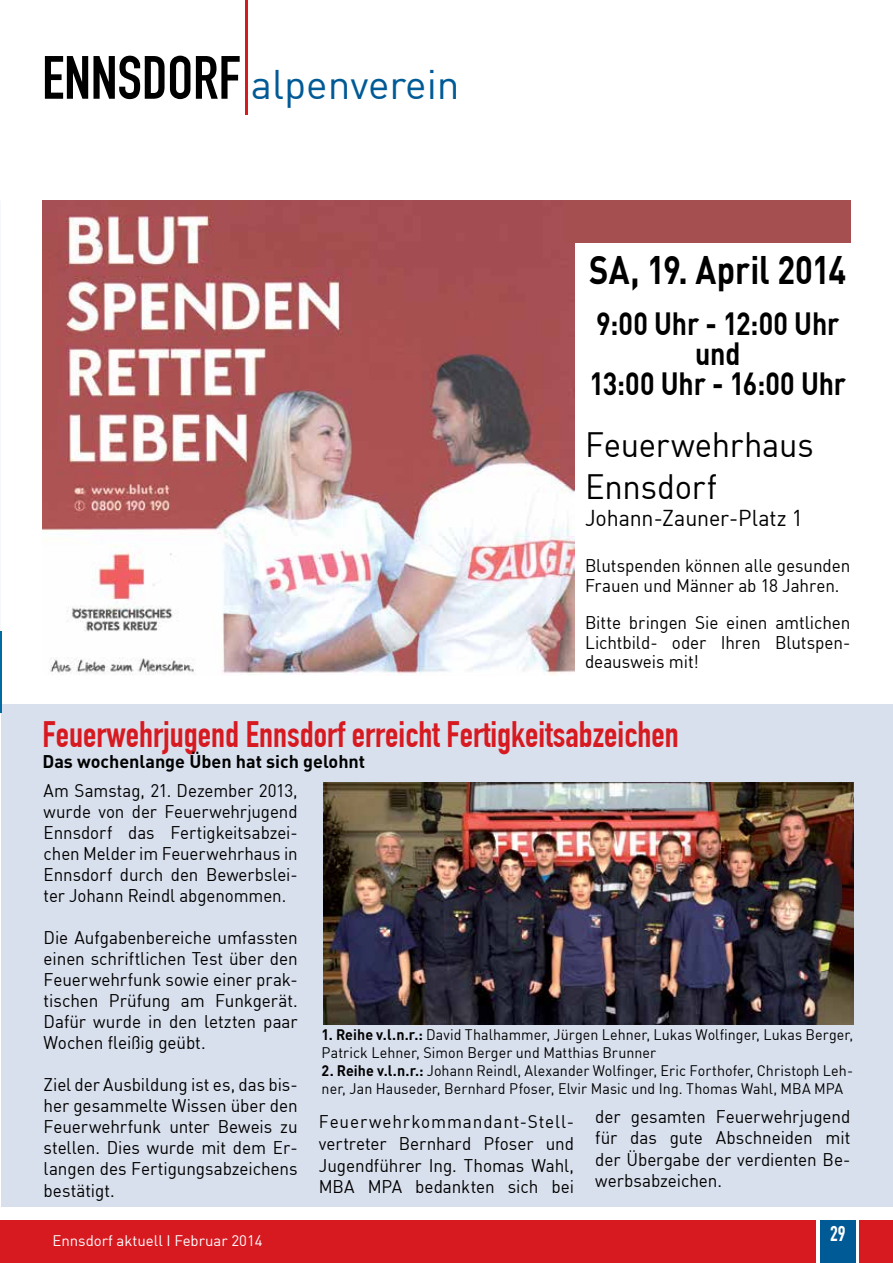
<style>
.page{position:relative;width:893px;height:1263px;background:#fff}
.page>*{position:absolute;margin:0;border:0;box-sizing:border-box;transform-origin:0 0}
.t1{font:60px "DIN Engschrift";color:#000}
.t2{font:40.5px "DIN";color:#005a96}
.t3{font:700 39px "DIN";letter-spacing:-.005em;color:#000;scale:.84 1}
.t4{font:36px "DIN Engschrift";color:#d71920}
.t5{font:34.5px/41.4px "DIN";letter-spacing:-.01em;color:#000;scale:.95 1}
.t6{font:700 31.5px/30px "DIN";letter-spacing:-.005em;color:#000;text-align:center;scale:.85 1}
.t7{font:22.5px "DIN";letter-spacing:-.005em;color:#000;scale:.95 1}
.t8{font:21px "DIN Engschrift";color:#fff}
.t9{font:18px/21.6px "DIN";letter-spacing:-.005em;color:#000;text-align:justify;scale:.95 1}
.t10{font:18px/21px "DIN";letter-spacing:-.005em;color:#000;text-align:justify;scale:.94 1}
.t11{font:700 18px "DIN";color:#000101}
.t12{font:15px/18px "DIN";letter-spacing:.005em;color:#000;scale:.95 1}
.t13{font:15px "DIN";color:#fff}
.s1{font-weight:700}
</style>
<div class="page">
<div style="left:0;top:1220px;width:893px;height:43px;background:#d71920"></div>
<div style="left:816px;top:1220px;width:43px;height:43px;background:linear-gradient(to bottom,#fff,#fff)"></div>
<div style="left:820px;top:1220px;width:35px;height:43px;background:#005a96"></div>
<hr style="left:245px;top:0;width:3px;height:115px;background:#d71920">
<div style="left:1px;top:705px;width:892px;height:502px;background:#d9e0ed"></div>
<img style="left:324px;top:783px;width:529px;height:241px">
<img style="left:43px;top:201px;width:531px;height:474px">
<div style="left:563px;top:201px;width:287px;height:42px;background:#a64f50"></div>
<hr style="left:0;top:660px;width:1px;height:53px;background:#006aa3">
<hr style="left:0;top:631px;width:1px;height:58px;background:#006aa3">
<h1 class="t1" style="left:42px;top:43px;width:200px">ENNSDORF</h1>
<h2 class="t2" style="left:251px;top:59px;width:210px">alpenverein</h2>
<h3 class="t3" style="left:589px;top:244px;width:307px">SA, 19. April 2014</h3>
<h3 class="t6" style="left:589px;top:307px;width:303px">9:00 Uhr - 12:00 Uhr und<br>13:00 Uhr - 16:00 Uhr</h3>
<h3 class="t5" style="left:585px;top:424px;width:242px">Feuerwehrhaus<br>Ennsdorf</h3>
<p class="t7" style="left:585px;top:504px;width:231px">Johann-Zauner-Platz 1</p>
<p class="t9" style="left:585px;top:556px;width:281px;line-height:19.5px">Blutspenden können alle gesunden<br>Frauen und Männer ab 18 Jahren.</p>
<p class="t9" style="left:585px;top:613px;width:281px;line-height:19.5px">Bitte bringen Sie einen amtlichen Lichtbild- oder Ihren Blutspen&shy;deausweis mit!</p>
<h3 class="t4" style="left:43px;top:713px;width:638px">Feuerwehrjugend Ennsdorf erreicht Fertigkeitsabzeichen</h3>
<p class="t11" style="left:43px;top:750px;width:324px">Das wochenlange Üben hat sich gelohnt</p>
<p class="t10" style="left:44px;top:779px;width:272px">Am Samstag, 21. Dezember 2013, wurde von der Feuerwehrjugend Ennsdorf das Fertigkeitsabzei&shy;chen Melder im Feuerwehrhaus in Ennsdorf durch den Bewerbslei&shy;ter Johann Reindl abgenommen.</p>
<p class="t9" style="left:44px;top:926px;width:269px;line-height:21px">Die Aufgabenbereiche umfassten einen schriftlichen Test über den Feuerwehrfunk sowie einer prak&shy;tischen Prüfung am Funkgerät.<br>Dafür wurde in den letzten paar Wochen fleißig geübt.</p>
<p class="t9" style="left:44px;top:1073px;width:269px;line-height:21.1px">Ziel der Ausbildung ist es, das bis&shy;her gesammelte Wissen über den Feuerwehrfunk unter Beweis zu stellen. Dies wurde mit dem Er&shy;langen des Fertigungsabzeichens bestätigt.</p>
<p class="t13" style="left:52px;top:1231px;width:212px">Ennsdorf aktuell I Februar 2014</p>
<p class="t12" style="left:322px;top:1026px;width:561px"><span class="s1">1. Reihe v.l.n.r.:</span> David Thalhammer, Jürgen Lehner, Lukas Wolfinger, Lukas Berger,<br>Patrick Lehner, Simon Berger und Matthias Brunner</p>
<p class="t12" style="left:322px;top:1062px;width:561px"><span class="s1">2. Reihe v.l.n.r.:</span> Johann Reindl, Alexander Wolfinger, Eric Forthofer, Christoph Leh&shy;ner, Jan Hauseder, Bernhard Pfoser, Elvir Masic und Ing. Thomas Wahl, MBA MPA</p>
<p class="t9" style="left:319px;top:1111px;width:270px">Feuerwehrkommandant-Stell&shy;vertreter Bernhard Pfoser und Jugendführer Ing. Thomas Wahl, MBA MPA bedankten sich bei</p>
<p class="t9" style="left:595px;top:1105px;width:270px">der gesamten Feuerwehrjugend für das gute Abschneiden mit der Übergabe der verdienten Be&shy;werbsabzeichen.</p>
<p class="t8" style="left:830px;top:1221px;width:17px">29</p>
</div>
